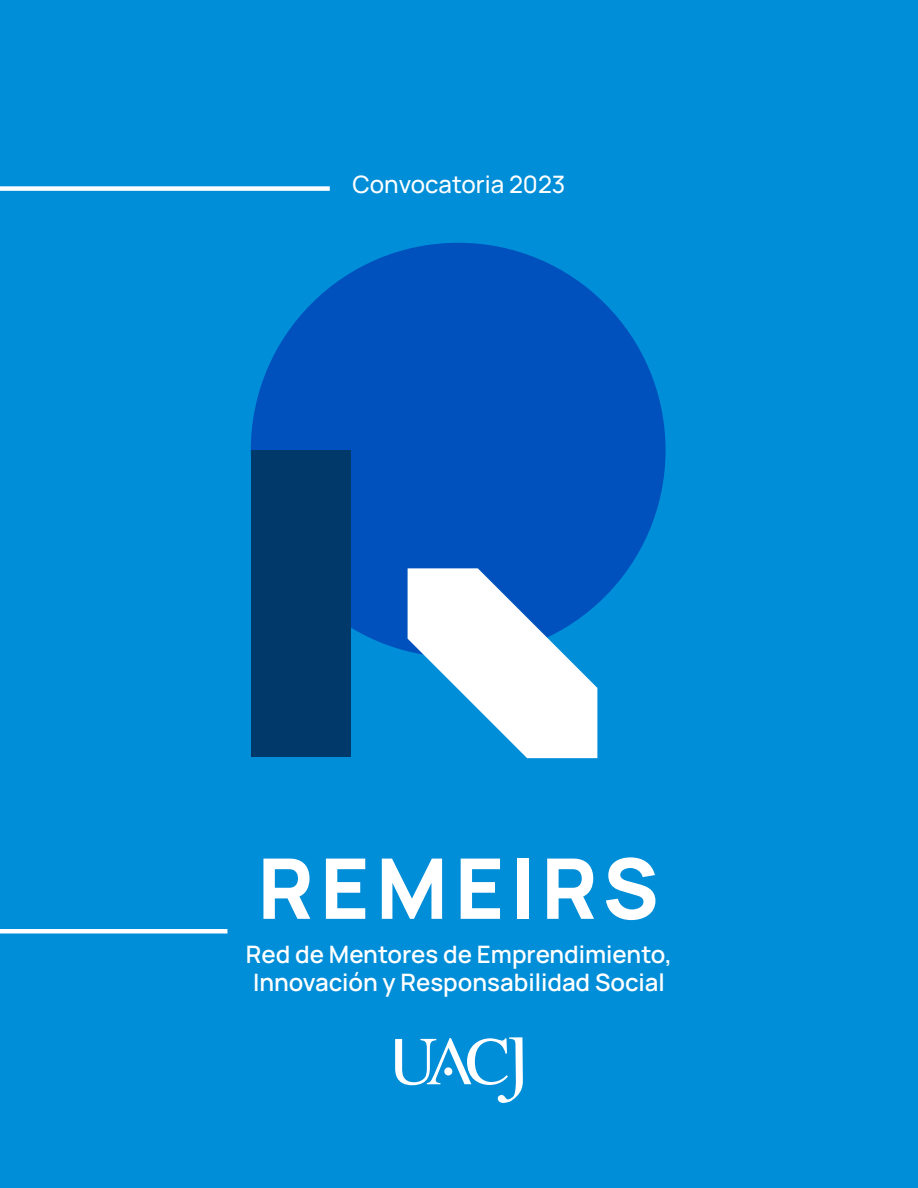
<style>
.page{position:relative;width:918px;height:1188px;background:#008ed8}
.page>*{position:absolute;margin:0;border:0;box-sizing:border-box;transform-origin:0 0}
.t1{font:800 83.7px "Manrope";letter-spacing:.075em;color:#fff}
.t2{font:600 24px/28.8px "Manrope";color:#fff}
.t3{font:500 24px "Manrope";color:#fff}
</style>
<div class="page">
<div style="left:251px;top:243px;width:415px;height:415px;background:#0051bd;border-radius:50%"></div>
<div style="left:251px;top:450px;width:99px;height:307px;background:#01396a"></div>
<svg style="left:408px;top:568px;width:189px;height:190px"></svg>
<div style="left:0;top:929px;width:227px;height:5px;background:#fff"></div>
<div style="left:0;top:186px;width:330px;height:5px;background:#fff"></div>
<svg style="left:395px;top:1037px;width:128px;height:66px"></svg>
<p class="t3" style="left:353px;top:166px;width:214px">Convocatoria 2023</p>
<h1 class="t1" style="left:258px;top:816px;width:403px">REMEIRS</h1>
<p class="t2" style="left:246px;top:938px;width:428px">Red de Mentores de Emprendimiento,<br>Innovación y Responsabilidad Social</p>
</div>
